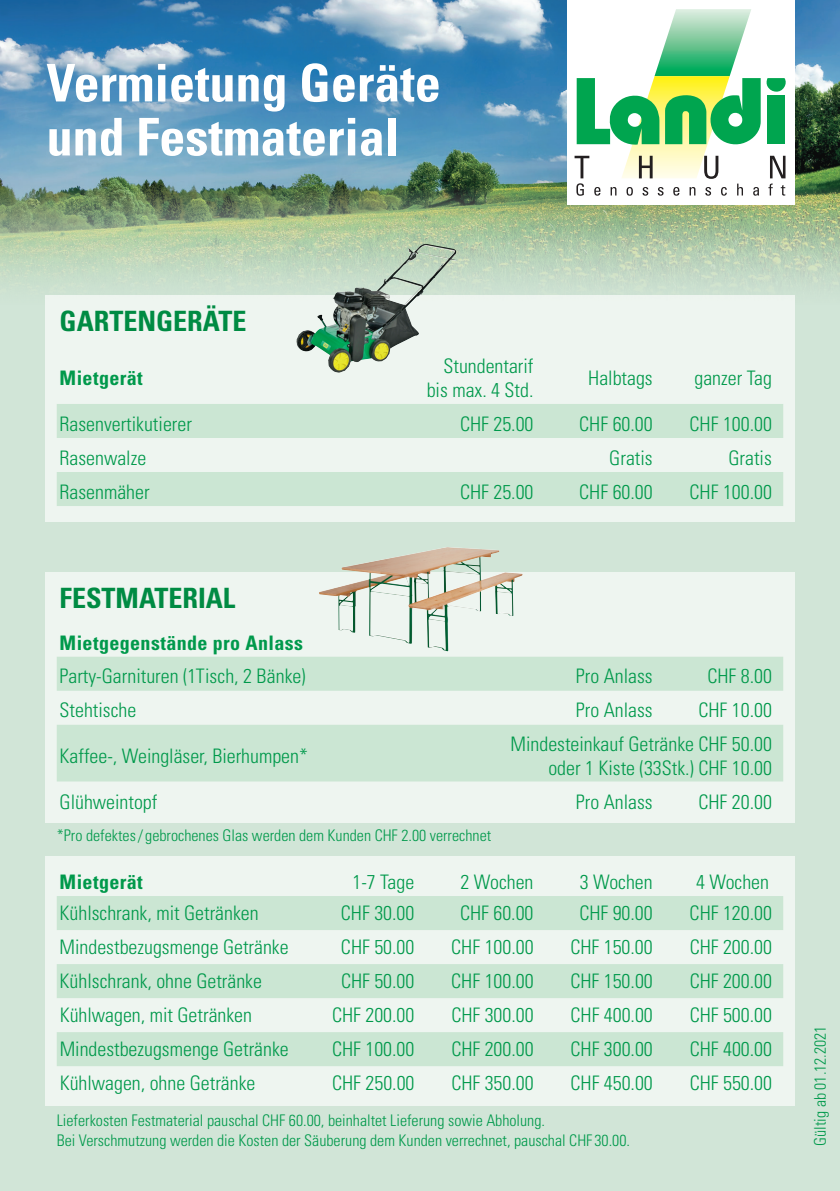
<style>
.page{position:relative;width:840px;height:1191px;background:#fff}
.page>*{position:absolute;margin:0;border:0;box-sizing:border-box;transform-origin:0 0}
.t1{font:700 condensed 52px/54px "Univers LT Std";color:#fff}
.t2{font:700 condensed 28px "Univers LT Std";color:#008b43}
.t3{font:300 condensed 20px/24px "Univers LT Std";color:#00994b;text-align:right}
.t4{font:700 condensed 20px "Univers LT Std";letter-spacing:.02em;color:#00994b}
.t5{font:300 condensed 16px/19.2px "Univers LT Std";color:#00994b}
</style>
<div class="page">
<div style="left:0;top:0;width:839px;height:1191px;background:#d1e5d7"></div>
<img style="left:0;top:0;width:839px;height:316px">
<div style="left:567px;top:0;width:227px;height:205px;background:#fff"></div>
<svg style="left:574px;top:9px;width:212px;height:187px"></svg>
<div style="left:45px;top:295px;width:749px;height:227px;background:#eef5f0"></div>
<div style="left:45px;top:571px;width:749px;height:251px;background:#eef5f0"></div>
<div style="left:45px;top:856px;width:749px;height:250px;background:#eef5f0"></div>
<svg style="left:57px;top:404px;width:725px;height:102px;fill:#cbe6d3"></svg>
<svg style="left:57px;top:657px;width:725px;height:124px;fill:#cbe6d3"></svg>
<svg style="left:57px;top:896px;width:725px;height:170px;fill:#cbe6d3"></svg>
<img style="left:319px;top:547px;width:203px;height:104px">
<img style="left:296px;top:244px;width:129px;height:129px">
<h1 class="t1" style="left:46px;top:56px;width:395px">Vermietung Geräte und Festmaterial</h1>
<h2 class="t2" style="left:60px;top:304px;width:188px">GARTENGERÄTE</h2>
<p class="t4" style="left:60px;top:365px;width:85px">Mietgerät</p>
<p class="t3" style="left:426px;top:354px;width:108px">Stundentarif bis max. 4 Std.</p>
<p class="t3" style="left:588px;top:366px;width:66px">Halbtags</p>
<p class="t3" style="left:694px;top:366px;width:79px">ganzer Tag</p>
<p class="t3" style="left:60px;top:412px;width:134px">Rasenvertikutierer</p>
<p class="t3" style="left:460px;top:412px;width:75px">CHF 25.00</p>
<p class="t3" style="left:579px;top:412px;width:75px">CHF 60.00</p>
<p class="t3" style="left:689px;top:412px;width:84px">CHF 100.00</p>
<p class="t3" style="left:60px;top:446px;width:88px">Rasenwalze</p>
<p class="t3" style="left:609px;top:446px;width:45px">Gratis</p>
<p class="t3" style="left:728px;top:446px;width:45px">Gratis</p>
<p class="t3" style="left:60px;top:480px;width:91px">Rasenmäher</p>
<p class="t3" style="left:460px;top:480px;width:75px">CHF 25.00</p>
<p class="t3" style="left:579px;top:480px;width:75px">CHF 60.00</p>
<p class="t3" style="left:689px;top:480px;width:84px">CHF 100.00</p>
<h2 class="t2" style="left:60px;top:580px;width:177px">FESTMATERIAL</h2>
<p class="t4" style="left:60px;top:630px;width:245px">Mietgegenstände pro Anlass</p>
<p class="t3" style="left:60px;top:664px;width:247px">Party-Garnituren (1Tisch, 2 Bänke)</p>
<p class="t3" style="left:575px;top:664px;width:78px">Pro Anlass</p>
<p class="t3" style="left:707px;top:664px;width:66px">CHF 8.00</p>
<p class="t3" style="left:60px;top:698px;width:78px">Stehtische</p>
<p class="t3" style="left:575px;top:698px;width:78px">Pro Anlass</p>
<p class="t3" style="left:698px;top:698px;width:75px">CHF 10.00</p>
<p class="t3" style="left:60px;top:744px;width:250px">Kaffee-, Weingläser, Bierhumpen*</p>
<p class="t3" style="left:510px;top:732px;width:263px">Mindesteinkauf Getränke CHF 50.00 oder 1 Kiste (33Stk.) CHF 10.00</p>
<p class="t3" style="left:60px;top:790px;width:99px">Glühweintopf</p>
<p class="t3" style="left:575px;top:790px;width:78px">Pro Anlass</p>
<p class="t3" style="left:698px;top:790px;width:75px">CHF 20.00</p>
<p class="t5" style="left:57px;top:826px;width:436px">*Pro defektes/ gebrochenes Glas werden dem Kunden CHF 2.00 verrechnet</p>
<p class="t4" style="left:60px;top:869px;width:85px">Mietgerät</p>
<p class="t3" style="left:352px;top:870px;width:63px">1-7 Tage</p>
<p class="t3" style="left:460px;top:870px;width:74px">2 Wochen</p>
<p class="t3" style="left:579px;top:870px;width:74px">3 Wochen</p>
<p class="t3" style="left:695px;top:870px;width:74px">4 Wochen</p>
<p class="t3" style="left:60px;top:901px;width:200px">Kühlschrank, mit Getränken</p>
<p class="t3" style="left:341px;top:901px;width:75px">CHF 30.00</p>
<p class="t3" style="left:460px;top:901px;width:75px">CHF 60.00</p>
<p class="t3" style="left:579px;top:901px;width:75px">CHF 90.00</p>
<p class="t3" style="left:689px;top:901px;width:84px">CHF 120.00</p>
<p class="t3" style="left:60px;top:935px;width:230px">Mindestbezugsmenge Getränke</p>
<p class="t3" style="left:341px;top:935px;width:75px">CHF 50.00</p>
<p class="t3" style="left:451px;top:935px;width:84px">CHF 100.00</p>
<p class="t3" style="left:570px;top:935px;width:84px">CHF 150.00</p>
<p class="t3" style="left:689px;top:935px;width:84px">CHF 200.00</p>
<p class="t3" style="left:60px;top:969px;width:204px">Kühlschrank, ohne Getränke</p>
<p class="t3" style="left:341px;top:969px;width:75px">CHF 50.00</p>
<p class="t3" style="left:451px;top:969px;width:84px">CHF 100.00</p>
<p class="t3" style="left:570px;top:969px;width:84px">CHF 150.00</p>
<p class="t3" style="left:689px;top:969px;width:84px">CHF 200.00</p>
<p class="t3" style="left:60px;top:1003px;width:194px">Kühlwagen, mit Getränken</p>
<p class="t3" style="left:332px;top:1003px;width:84px">CHF 200.00</p>
<p class="t3" style="left:451px;top:1003px;width:84px">CHF 300.00</p>
<p class="t3" style="left:570px;top:1003px;width:84px">CHF 400.00</p>
<p class="t3" style="left:689px;top:1003px;width:84px">CHF 500.00</p>
<p class="t3" style="left:60px;top:1037px;width:230px">Mindestbezugsmenge Getränke</p>
<p class="t3" style="left:332px;top:1037px;width:84px">CHF 100.00</p>
<p class="t3" style="left:451px;top:1037px;width:84px">CHF 200.00</p>
<p class="t3" style="left:570px;top:1037px;width:84px">CHF 300.00</p>
<p class="t3" style="left:689px;top:1037px;width:84px">CHF 400.00</p>
<p class="t3" style="left:60px;top:1071px;width:197px">Kühlwagen, ohne Getränke</p>
<p class="t3" style="left:332px;top:1071px;width:84px">CHF 250.00</p>
<p class="t3" style="left:451px;top:1071px;width:84px">CHF 350.00</p>
<p class="t3" style="left:570px;top:1071px;width:84px">CHF 450.00</p>
<p class="t3" style="left:689px;top:1071px;width:84px">CHF 550.00</p>
<p class="t5" style="left:57px;top:1111px;width:574px">Lieferkosten Festmaterial pauschal CHF 60.00, beinhaltet Lieferung sowie Abholung.<br>Bei Verschmutzung werden die Kosten der Säuberung dem Kunden verrechnet, pauschal CHF 30.00.</p>
<p class="t5" style="left:810px;top:1145px;width:121px;rotate:-90deg">Gültig ab 01.12.2021</p>
</div>
